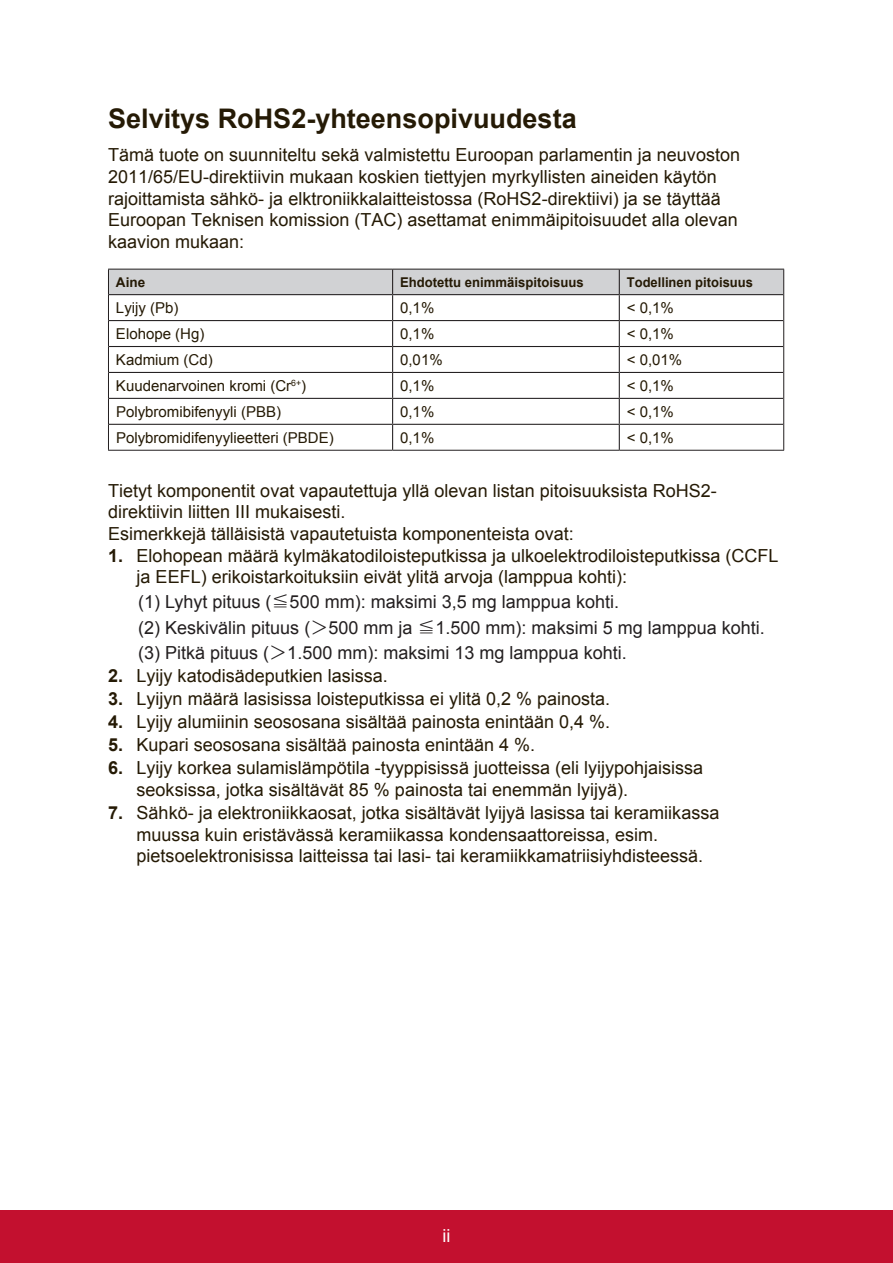
<style>
.page{position:relative;width:893px;height:1263px;background:#fff}
.page>*{position:absolute;margin:0;border:0;box-sizing:border-box;transform-origin:0 0}
.t1{font:700 27px "Arial";color:#251a05}
.t2{font:18px/21.6px "Arial";color:#251a05}
.t3{font:18px/25.2px "Arial";color:#231f20}
.t4{font:18px "Arial";color:#fff}
.t5{font:15px "Arial";color:#251a05}
.t6{font:700 13.5px "Arial";color:#251a05}
.t7{font:700 13.5px "Arial";color:#251a05;scale:.96 1}
.s1{font-weight:700}
.s2{font-family:"Adobe Ming Std";font-weight:300}
</style>
<div class="page">
<div style="left:0;top:1210px;width:892px;height:53px;background:#c3102f"></div>
<hr style="left:108px;top:450px;width:284px;height:1px;background:#231f20">
<hr style="left:392px;top:450px;width:227px;height:1px;background:#231f20">
<hr style="left:619px;top:450px;width:164px;height:1px;background:#231f20">
<svg style="left:108px;top:269px;width:676px;height:181px"></svg>
<h1 class="t1" style="left:108px;top:100px;width:470px">Selvitys RoHS2-yhteensopivuudesta</h1>
<p class="t2" style="left:108px;top:144px;width:633px">Tämä tuote on suunniteltu sekä valmistettu Euroopan parlamentin ja neuvoston 2011/65/EU-direktiivin mukaan koskien tiettyjen myrkyllisten aineiden käytön rajoittamista sähkö- ja elktroniikkalaitteistossa (RoHS2-direktiivi) ja se täyttää Euroopan Teknisen komission (TAC) asettamat enimmäipitoisuudet alla olevan kaavion mukaan:</p>
<p class="t6" style="left:116px;top:273px;width:31px">Aine</p>
<p class="t6" style="left:400px;top:273px;width:185px">Ehdotettu enimmäispitoisuus</p>
<p class="t7" style="left:626px;top:273px;width:133px">Todellinen pitoisuus</p>
<p class="t5" style="left:116px;top:298px;width:64px">Lyijy (Pb)</p>
<p class="t5" style="left:400px;top:298px;width:36px">0,1%</p>
<p class="t5" style="left:626px;top:298px;width:49px">&lt; 0,1%</p>
<p class="t5" style="left:116px;top:324px;width:90px">Elohope (Hg)</p>
<p class="t5" style="left:400px;top:324px;width:36px">0,1%</p>
<p class="t5" style="left:626px;top:324px;width:49px">&lt; 0,1%</p>
<p class="t5" style="left:116px;top:350px;width:98px">Kadmium (Cd)</p>
<p class="t5" style="left:400px;top:350px;width:44px">0,01%</p>
<p class="t5" style="left:626px;top:350px;width:57px">&lt; 0,01%</p>
<p class="t5" style="left:116px;top:376px;width:192px">Kuudenarvoinen kromi (Cr<sup>6+</sup>)</p>
<p class="t5" style="left:400px;top:376px;width:36px">0,1%</p>
<p class="t5" style="left:626px;top:376px;width:49px">&lt; 0,1%</p>
<p class="t5" style="left:116px;top:402px;width:167px">Polybromibifenyyli (PBB)</p>
<p class="t5" style="left:400px;top:402px;width:36px">0,1%</p>
<p class="t5" style="left:626px;top:402px;width:49px">&lt; 0,1%</p>
<p class="t5" style="left:116px;top:427px;width:219px">Polybromidifenyylieetteri (PBDE)</p>
<p class="t5" style="left:400px;top:427px;width:36px">0,1%</p>
<p class="t5" style="left:626px;top:427px;width:49px">&lt; 0,1%</p>
<p class="t2" style="left:108px;top:480px;width:610px">Tietyt komponentit ovat vapautettuja yllä olevan listan pitoisuuksista RoHS2- direktiivin liitten III mukaisesti.<br>Esimerkkejä tälläisistä vapautetuista komponenteista ovat:</p>
<p class="t2" style="left:136px;top:545px;width:643px;text-indent:-28px"><span class="s1">1.</span> Elohopean määrä kylmäkatodiloisteputkissa ja ulkoelektrodiloisteputkissa (CCFL ja EEFL) erikoistarkoituksiin eivät ylitä arvoja (lamppua kohti):</p>
<p class="t3" style="left:138px;top:590px;width:628px">(1) Lyhyt pituus (<span class="s2">≦</span>500 mm): maksimi 3,5 mg lamppua kohti.<br>(2) Keskivälin pituus (<span class="s2">＞</span>500 mm ja <span class="s2">≦</span>1.500 mm): maksimi 5 mg lamppua kohti. (3) Pitkä pituus (<span class="s2">＞</span>1.500 mm): maksimi 13 mg lamppua kohti.</p>
<p class="t2" style="left:108px;top:665px;width:281px"><span class="s1">2.</span> Lyijy katodisädeputkien lasissa.</p>
<p class="t2" style="left:108px;top:688px;width:503px"><span class="s1">3.</span> Lyijyn määrä lasisissa loisteputkissa ei ylitä 0,2 % painosta.</p>
<p class="t2" style="left:108px;top:711px;width:503px"><span class="s1">4.</span> Lyijy alumiinin seososana sisältää painosta enintään 0,4 %.</p>
<p class="t2" style="left:108px;top:734px;width:428px"><span class="s1">5.</span> Kupari seososana sisältää painosta enintään 4 %.</p>
<p class="t2" style="left:136px;top:757px;width:568px;text-indent:-28px"><span class="s1">6.</span> Lyijy korkea sulamislämpötila -tyyppisissä juotteissa (eli lyijypohjaisissa seoksissa, jotka sisältävät 85 % painosta tai enemmän lyijyä).</p>
<p class="t2" style="left:136px;top:802px;width:584px;text-indent:-28px"><span class="s1">7.</span> Sähkö- ja elektroniikkaosat, jotka sisältävät lyijyä lasissa tai keramiikassa muussa kuin eristävässä keramiikassa kondensaattoreissa, esim. pietsoelektronisissa laitteissa tai lasi- tai keramiikkamatriisiyhdisteessä.</p>
<p class="t4" style="left:442px;top:1223px;width:9px">ii</p>
</div>
